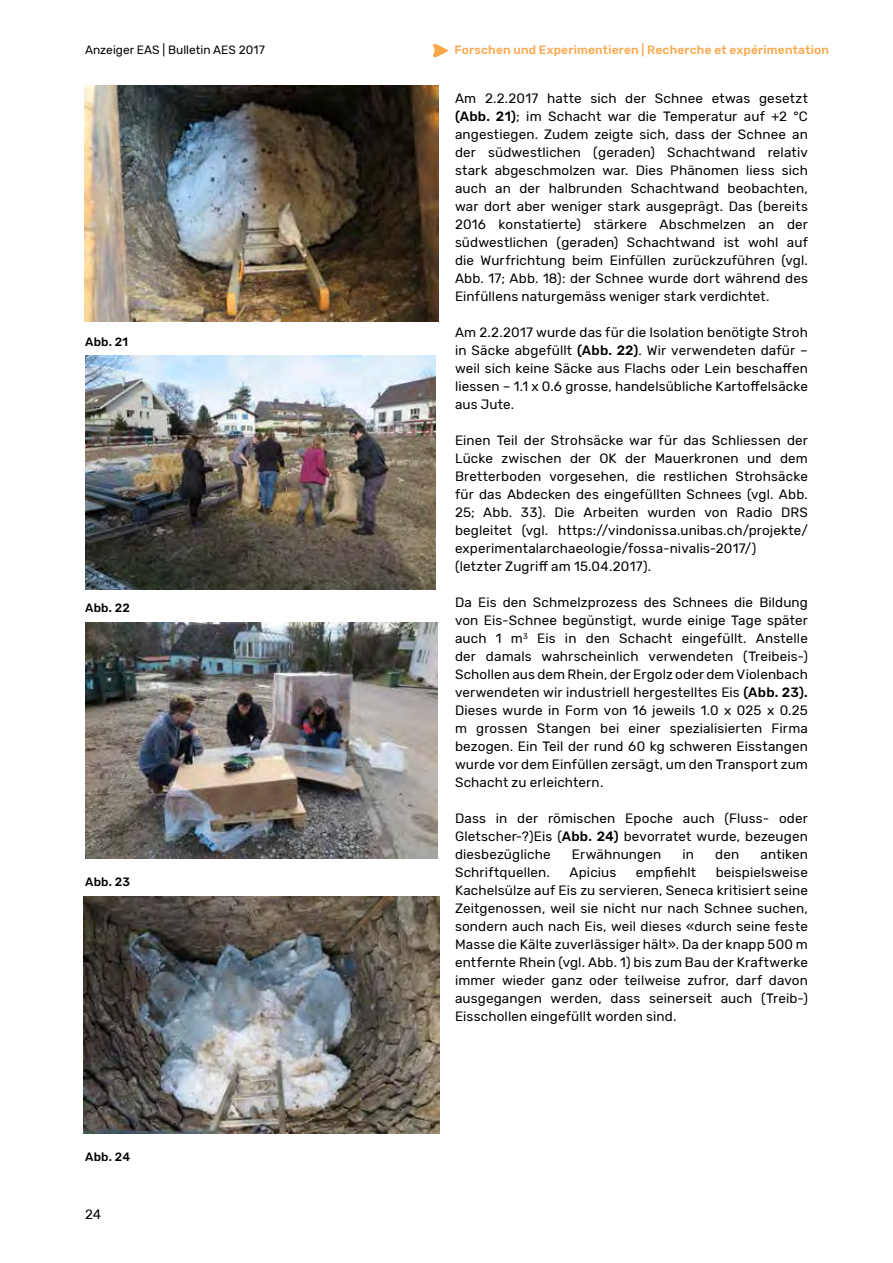
<style>
.page{position:relative;width:893px;height:1263px;background:#fff}
.page>*{position:absolute;margin:0;border:0;box-sizing:border-box;transform-origin:0 0}
.t1{font:13.5px/18px "Rubik";letter-spacing:.01em;color:#000;text-align:justify}
.t2{font:500 12px "Rubik";letter-spacing:.015em;color:#faa74a}
.t3{font:12px "Rubik";color:#000}
.t4{font:500 12px "Rubik";letter-spacing:.025em;color:#000}
.s1{font-weight:500}
</style>
<div class="page">
<svg style="left:433px;top:44px;width:15px;height:13px"></svg>
<img style="left:85px;top:86px;width:353px;height:235px">
<img style="left:85px;top:355px;width:351px;height:234px">
<img style="left:85px;top:623px;width:353px;height:235px">
<img style="left:84px;top:896px;width:355px;height:237px">
<p class="t3" style="left:85px;top:43px;width:181px">Anzeiger EAS | Bulletin AES 2017</p>
<p class="t4" style="left:85px;top:335px;width:45px">Abb. 21</p>
<p class="t4" style="left:85px;top:601px;width:46px">Abb. 22</p>
<p class="t4" style="left:85px;top:875px;width:47px">Abb. 23</p>
<p class="t4" style="left:85px;top:1150px;width:47px">Abb. 24</p>
<p class="t1" style="left:85px;top:1206px;width:18px">24</p>
<p class="t2" style="left:454px;top:43px;width:376px">Forschen und Experimentieren | Recherche et expérimentation</p>
<p class="t1" style="left:455px;top:90px;width:354px">Am 2.2.2017 hatte sich der Schnee etwas gesetzt <span class="s1">(Abb. 21)</span>; im Schacht war die Temperatur auf +2 °C angestiegen. Zudem zeigte sich, dass der Schnee an der südwestlichen (geraden) Schachtwand relativ stark abgeschmolzen war. Dies Phänomen liess sich auch an der halbrunden Schachtwand beobachten, war dort aber weniger stark ausgeprägt. Das (bereits 2016 konstatierte) stärkere Abschmelzen an der südwestlichen (geraden) Schachtwand ist wohl auf die Wurfrichtung beim Einfüllen zurückzuführen (vgl.<br>Abb. 17; Abb. 18): der Schnee wurde dort während des Einfüllens naturgemäss weniger stark verdichtet.</p>
<p class="t1" style="left:455px;top:324px;width:354px">Am 2.2.2017 wurde das für die Isolation benötigte Stroh in Säcke abgefüllt <span class="s1">(Abb. 22)</span>. Wir verwendeten dafür – weil sich keine Säcke aus Flachs oder Lein beschaffen liessen – 1.1 x 0.6 grosse, handelsübliche Kartoffelsäcke aus Jute.</p>
<p class="t1" style="left:455px;top:432px;width:354px;text-align:left">Einen Teil der Strohsäcke war für das Schliessen der Lücke zwischen der OK der Mauerkronen und dem Bretterboden vorgesehen, die restlichen Strohsäcke für das Abdecken des eingefüllten Schnees (vgl. Abb.<br>25; Abb. 33). Die Arbeiten wurden von Radio DRS begleitet (vgl. https://vindonissa.unibas.ch/projekte/ experimentalarchaeologie/fossa-nivalis-2017/)<br>(letzter Zugriff am 15.04.2017).</p>
<p class="t1" style="left:455px;top:594px;width:354px">Da Eis den Schmelzprozess des Schnees die Bildung von Eis-Schnee begünstigt, wurde einige Tage später auch 1 m<sup>3</sup> Eis in den Schacht eingefüllt. Anstelle der damals wahrscheinlich verwendeten (Treibeis-)<br>Schollen aus dem Rhein, der Ergolz oder dem Violenbach verwendeten wir industriell hergestelltes Eis <span class="s1">(Abb. 23).<br></span>Dieses wurde in Form von 16 jeweils 1.0 x 025 x 0.25 m grossen Stangen bei einer spezialisierten Firma bezogen. Ein Teil der rund 60 kg schweren Eisstangen wurde vor dem Einfüllen zersägt, um den Transport zum Schacht zu erleichtern.</p>
<p class="t1" style="left:455px;top:810px;width:354px">Dass in der römischen Epoche auch (Fluss- oder Gletscher-?)Eis (<span class="s1">Abb. 24)</span> bevorratet wurde, bezeugen diesbezügliche</p>
<p class="t1" style="left:572px;top:846px;width:91px">Erwähnungen</p>
<p class="t1" style="left:682px;top:846px;width:13px">in</p>
<p class="t1" style="left:715px;top:846px;width:26px">den</p>
<p class="t1" style="left:760px;top:846px;width:49px">antiken</p>
<p class="t1" style="left:455px;top:864px;width:96px">Schriftquellen.</p>
<p class="t1" style="left:569px;top:864px;width:48px">Apicius</p>
<p class="t1" style="left:636px;top:864px;width:62px">empfiehlt</p>
<p class="t1" style="left:455px;top:864px;width:354px;text-indent:261px">beispielsweise Kachelsülze auf Eis zu servieren, Seneca kritisiert seine Zeitgenossen, weil sie nicht nur nach Schnee suchen, sondern auch nach Eis, weil dieses «durch seine feste Masse die Kälte zuverlässiger hält». Da der knapp 500 m entfernte Rhein (vgl. Abb. 1) bis zum Bau der Kraftwerke immer wieder ganz oder teilweise zufror, darf davon ausgegangen werden, dass seinerseit auch (Treib-)<br>Eisschollen eingefüllt worden sind.</p>
</div>
